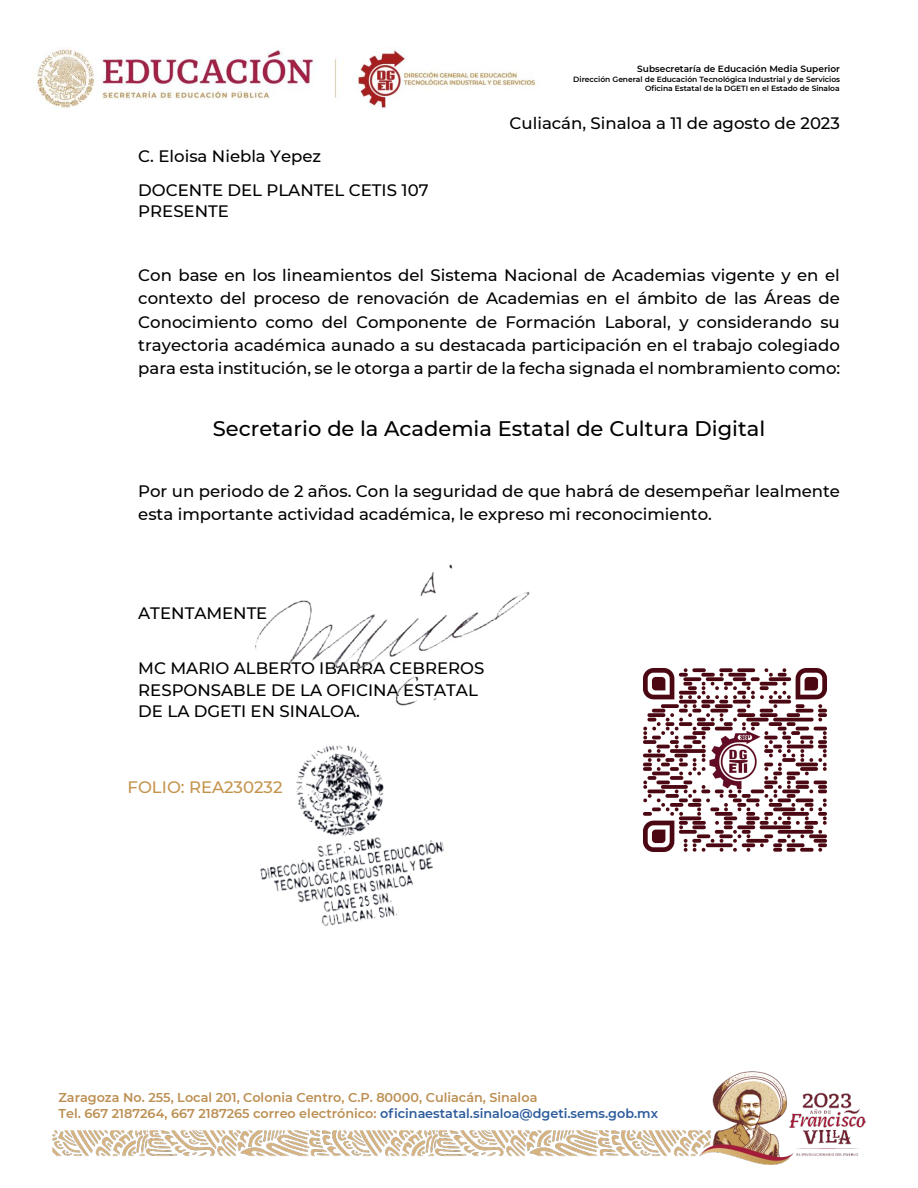
<style>
.page{position:relative;width:918px;height:1188px;background:#fff}
.page>*{position:absolute;margin:0;border:0;box-sizing:border-box;transform-origin:0 0}
.t1{font:500 21px "Montserrat";color:#000}
.t2{font:500 16.5px/23.1px "Montserrat";color:#000}
.t3{font:500 16.5px "Montserrat";color:#c4944d}
.t4{font:600 12.75px/15.6px "Montserrat";color:#bc8f53}
.t5{font:600 9px "Montserrat";color:#000}
.t6{font:600 7.5px/9px "Montserrat";letter-spacing:-.005em;color:#000;text-align:right}
.s1{color:#2d5d9d}
</style>
<div class="page">
<img style="left:53px;top:1072px;width:812px;height:92px">
<img style="left:37px;top:47px;width:500px;height:62px">
<img style="left:255px;top:564px;width:275px;height:142px">
<img style="left:260px;top:745px;width:184px;height:181px">
<img style="left:643px;top:668px;width:184px;height:184px">
<p class="t2" style="left:138px;top:139px;width:292px;line-height:33.5px">C. Eloisa Niebla Yepez<br>DOCENTE DEL PLANTEL CETIS 107</p>
<p class="t2" style="left:138px;top:199px;width:92px">PRESENTE</p>
<p class="t5" style="left:637px;top:62px;width:204px">Subsecretaría de Educación Media Superior</p>
<p class="t6" style="left:573px;top:74px;width:268px">Dirección General de Educación Tecnológica Industrial y de Servicios<br>Oficina Estatal de la DGETI en el Estado de Sinaloa</p>
<p class="t2" style="left:510px;top:110px;width:332px">Culiacán, Sinaloa a 11 de agosto de 2023</p>
<p class="t2" style="left:138px;top:263px;width:703px;text-align:justify">Con base en los lineamientos del Sistema Nacional de Academias vigente y en el contexto del proceso de renovación de Academias en el ámbito de las Áreas de Conocimiento como del Componente de Formación Laboral, y considerando su trayectoria académica aunado a su destacada participación en el trabajo colegiado para esta institución, se le otorga a partir de la fecha signada el nombramiento como:</p>
<p class="t1" style="left:213px;top:414px;width:554px">Secretario de la Academia Estatal de Cultura Digital</p>
<p class="t2" style="left:138px;top:479px;width:703px">Por un periodo de 2 años. Con la seguridad de que habrá de desempeñar lealmente esta importante actividad académica, le expreso mi reconocimiento.</p>
<p class="t2" style="left:138px;top:601px;width:131px">ATENTAMENTE</p>
<p class="t2" style="left:138px;top:657px;width:348px;line-height:21.5px">MC MARIO ALBERTO IBARRA CEBREROS<br>RESPONSABLE DE LA OFICINA ESTATAL<br>DE LA DGETI EN SINALOA.</p>
<p class="t3" style="left:128px;top:776px;width:156px">FOLIO: REA230232</p>
<p class="t4" style="left:59px;top:1089px;width:601px">Zaragoza No. 255, Local 201, Colonia Centro, C.P. 80000, Culiacán, Sinaloa<br>Tel. 667 2187264, 667 2187265 correo electrónico: <span class="s1">oficinaestatal.sinaloa@dgeti.sems.gob.mx</span></p>
</div>
